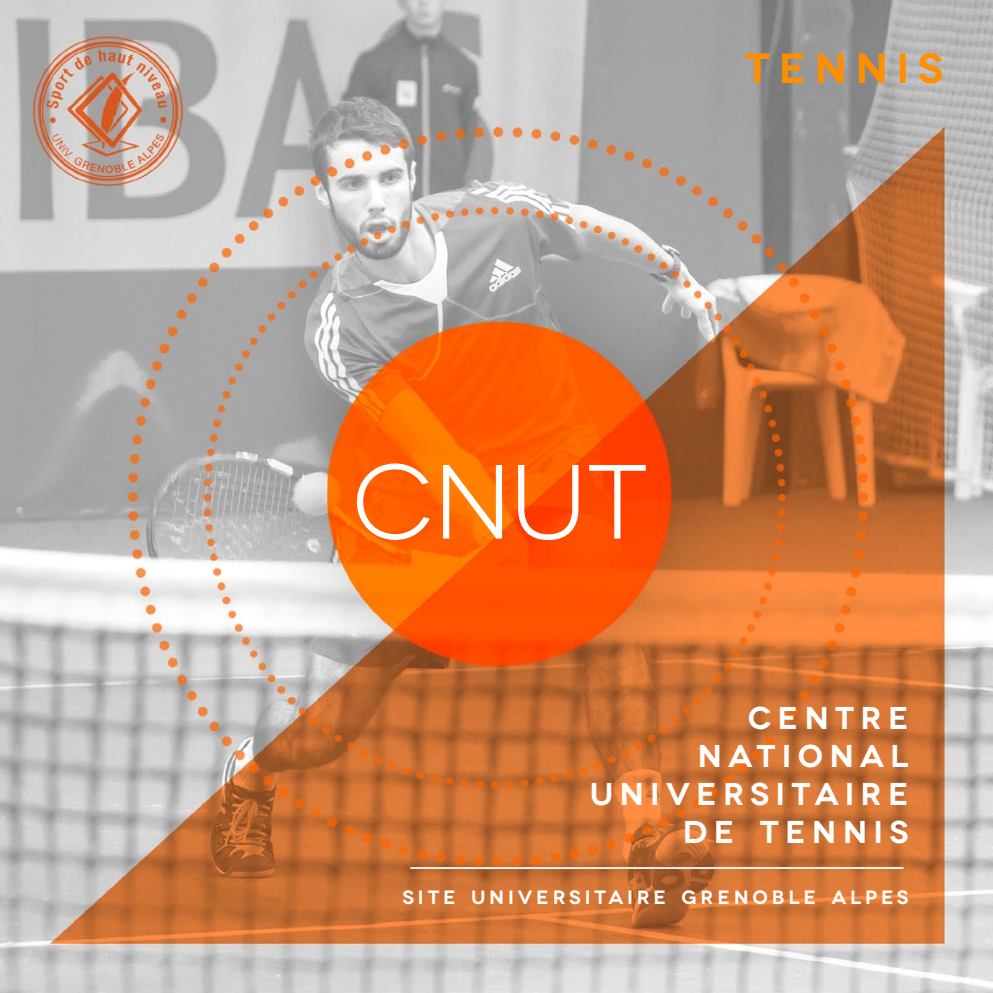
<style>
.page{position:relative;width:993px;height:993px;background:#fff}
.page>*{position:absolute;margin:0;border:0;box-sizing:border-box;transform-origin:0 0}
.t1{font:105px "Novecentowide";color:#fff}
.t2{font:600 42px "Novecentowide";letter-spacing:.2em;color:#ff8f00}
.t3{font:600 31.5px/37.8px "Novecentowide";letter-spacing:.2em;color:#fff;text-align:right}
.t4{font:600 19.25px "Novecentowide";letter-spacing:.2em;color:#fff}
</style>
<div class="page">
<img style="left:0;top:0;width:992px;height:992px">
<hr style="left:410px;top:866px;width:493px;height:2px;background:#fff">
<h2 class="t2" style="left:744px;top:43px;width:200px">TENNIS</h2>
<h1 class="t1" style="left:352px;top:441px;width:298px">CNUT</h1>
<p class="t3" style="left:589px;top:699px;width:320px">CENTRE<br>NATIONAL<br>UNIVERSITAIRE<br>DE TENNIS</p>
<p class="t4" style="left:402px;top:884px;width:507px">SITE UNIVERSITAIRE GRENOBLE ALPES</p>
</div>
